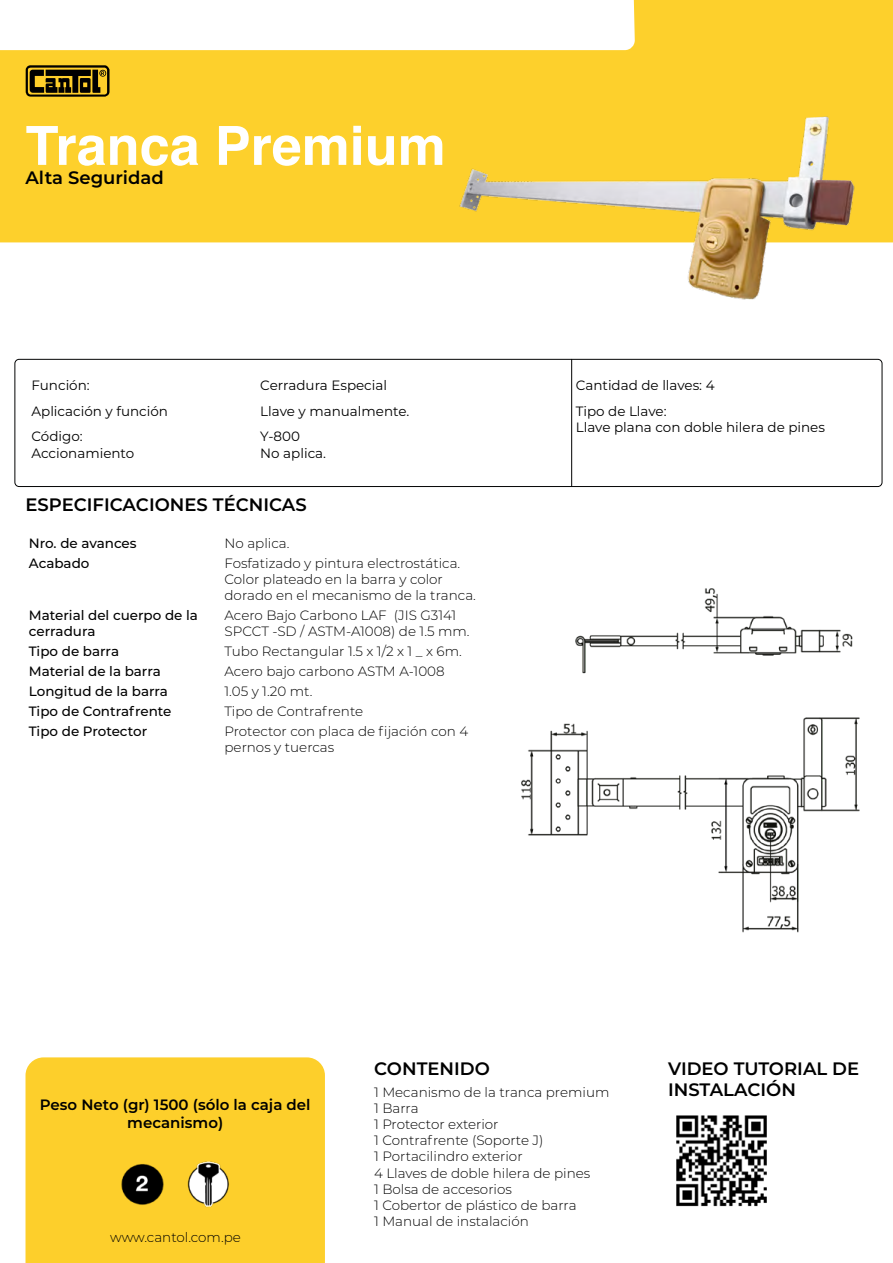
<style>
.page{position:relative;width:893px;height:1263px;background:#fff}
.page>*{position:absolute;margin:0;border:0;box-sizing:border-box;transform-origin:0 0}
.Texto_grande{font:700 54px "Helvetica";color:#fff}
.t1{font:600 18px/21.6px "Montserrat";color:#000}
.t2{font:600 15px/18px "Montserrat";color:#000;text-align:center}
.t3{font:300 13.5px/16.2px "Montserrat";color:#000}
.t4{font:13.5px "Montserrat";color:#000}
.t5{font:500 13.5px/16.2px "Montserrat";color:#000}
</style>
<div class="page">
<svg style="left:0;top:0;width:893px;height:242px;fill:#fdd02c"></svg>
<hr style="left:571px;top:359px;width:1px;height:127px;background:#000">
<svg style="left:26px;top:65px;width:84px;height:32px"></svg>
<div style="left:15px;top:359px;width:867px;height:128px;border:1px solid #030404;border-radius:4px"></div>
<img style="left:446px;top:111px;width:421px;height:189px">
<img style="left:521px;top:588px;width:339px;height:345px">
<img style="left:676px;top:1115px;width:91px;height:92px">
<div style="left:26px;top:1057px;width:299px;height:206px;background:#fdcf2b"></div>
<img style="left:183px;top:1152px;width:51px;height:65px">
<img style="left:117px;top:1152px;width:50px;height:65px">
<p class="Texto_grande" style="left:26px;top:113px;width:422px">Tranca Premium</p>
<p class="t1" style="left:26px;top:166px;width:140px">Alta Seguridad</p>
<p class="t4" style="left:32px;top:376px;width:60px">Función:</p>
<p class="t4" style="left:260px;top:376px;width:128px">Cerradura Especial</p>
<p class="t4" style="left:576px;top:376px;width:140px">Cantidad de llaves: 4</p>
<p class="t4" style="left:32px;top:402px;width:138px">Aplicación y función</p>
<p class="t4" style="left:260px;top:402px;width:151px">Llave y manualmente.</p>
<p class="t4" style="left:576px;top:402px;width:92px">Tipo de Llave:</p>
<p class="t4" style="left:576px;top:418px;width:251px">Llave plana con doble hilera de pines</p>
<p class="t4" style="left:32px;top:427px;width:53px">Código:</p>
<p class="t4" style="left:32px;top:443px;width:104px">Accionamiento</p>
<p class="t4" style="left:260px;top:427px;width:41px">Y-800</p>
<p class="t4" style="left:260px;top:443px;width:67px">No aplica.</p>
<p class="t1" style="left:26px;top:493px;width:283px">ESPECIFICACIONES TÉCNICAS</p>
<p class="t5" style="left:29px;top:535px;width:109px">Nro. de avances</p>
<p class="t3" style="left:225px;top:535px;width:66px">No aplica.</p>
<p class="t5" style="left:29px;top:554px;width:62px">Acabado</p>
<p class="t3" style="left:225px;top:555px;width:253px">Fosfatizado y pintura electrostática.<br>Color plateado en la barra y color dorado en el mecanismo de la tranca.</p>
<p class="t5" style="left:29px;top:607px;width:171px">Material del cuerpo de la cerradura</p>
<p class="t3" style="left:225px;top:607px;width:246px">Acero Bajo Carbono LAF (JIS G3141<br>SPCCT -SD / ASTM-A1008) de 1.5 mm.</p>
<p class="t5" style="left:29px;top:643px;width:92px">Tipo de barra</p>
<p class="t3" style="left:225px;top:643px;width:239px">Tubo Rectangular 1.5 x 1/2 x 1 _ x 6m.</p>
<p class="t5" style="left:29px;top:663px;width:133px">Material de la barra</p>
<p class="t3" style="left:225px;top:663px;width:222px">Acero bajo carbono ASTM A-1008</p>
<p class="t5" style="left:29px;top:682px;width:141px">Longitud de la barra</p>
<p class="t3" style="left:225px;top:683px;width:89px">1.05 y 1.20 mt.</p>
<p class="t5" style="left:29px;top:702px;width:144px">Tipo de Contrafrente</p>
<p class="t3" style="left:225px;top:702px;width:140px">Tipo de Contrafrente</p>
<p class="t5" style="left:29px;top:722px;width:120px">Tipo de Protector</p>
<p class="t3" style="left:225px;top:722px;width:245px">Protector con placa de fijación con 4 pernos y tuercas</p>
<p class="t2" style="left:40px;top:1094px;width:272px">Peso Neto (gr) 1500 (sólo la caja del mecanismo)</p>
<p class="t3" style="left:110px;top:1228px;width:132px">www.cantol.com.pe</p>
<p class="t1" style="left:374px;top:1057px;width:117px">CONTENIDO</p>
<p class="t1" style="left:668px;top:1057px;width:193px">VIDEO TUTORIAL DE<br>INSTALACIÓN</p>
<p class="t3" style="left:374px;top:1083px;width:237px">1 Mecanismo de la tranca premium</p>
<p class="t3" style="left:374px;top:1099px;width:46px">1 Barra</p>
<p class="t3" style="left:374px;top:1115px;width:126px">1 Protector exterior</p>
<p class="t3" style="left:374px;top:1132px;width:171px">1 Contrafrente (Soporte J)</p>
<p class="t3" style="left:374px;top:1148px;width:150px">1 Portacilindro exterior</p>
<p class="t3" style="left:374px;top:1164px;width:218px">4 Llaves de doble hilera de pines</p>
<p class="t3" style="left:374px;top:1180px;width:139px">1 Bolsa de accesorios</p>
<p class="t3" style="left:374px;top:1196px;width:204px">1 Cobertor de plástico de barra</p>
<p class="t3" style="left:374px;top:1213px;width:156px">1 Manual de instalación</p>
</div>
